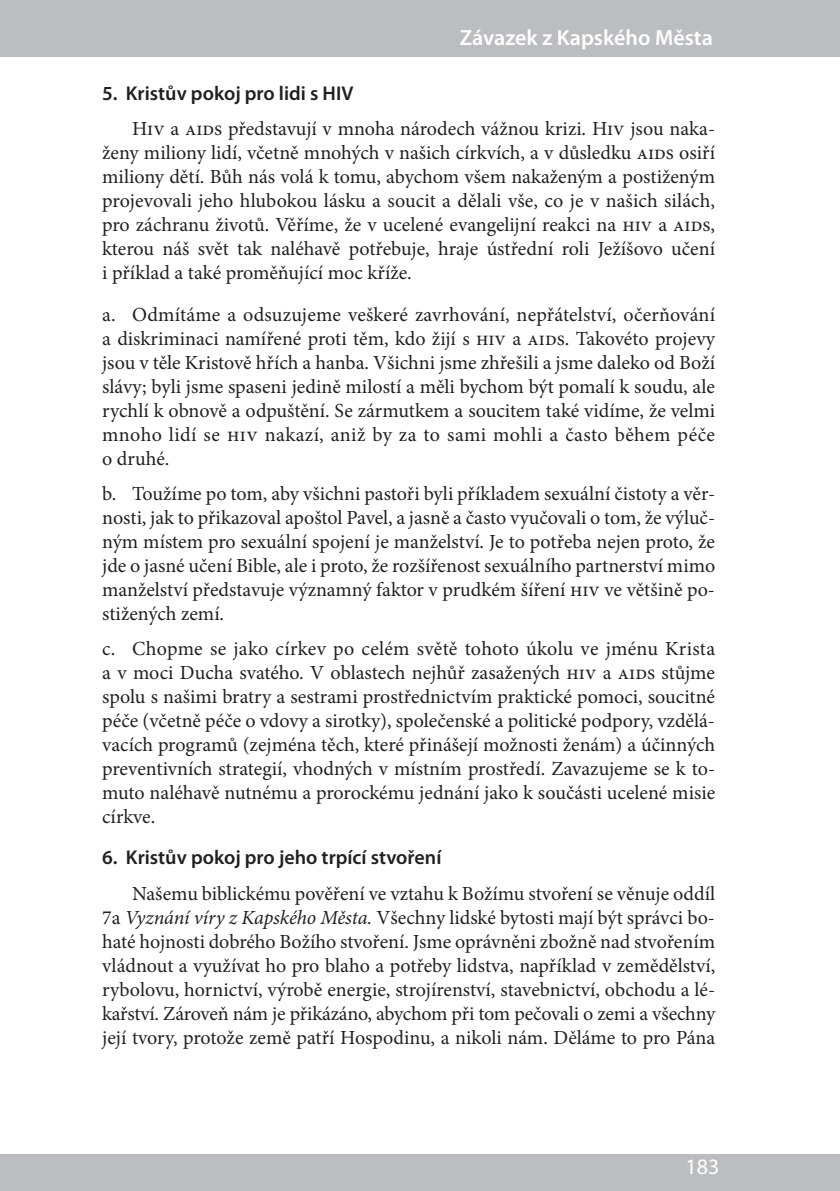
<style>
.page{position:relative;width:840px;height:1191px;background:#fff}
.page>*{position:absolute;margin:0;border:0;box-sizing:border-box;transform-origin:0 0}
.t1{font:600 22px "Myriad Pro";color:#fff}
.t2{font:22px "Myriad Pro";color:#fff}
.t3{font:20px/24px "Minion Pro";color:#231f20;text-align:justify}
.t4{font:600 20px "Myriad Pro";color:#231f20}
.s1{font-style:inherit}
.s2{font-style:italic}
</style>
<div class="page">
<div style="left:0;top:0;width:839px;height:57px;background:#bcbdc0"></div>
<div style="left:0;top:1154px;width:839px;height:37px;background:#bcbdc0"></div>
<p class="t1" style="left:459px;top:23px;width:254px">Závazek z Kapského Města</p>
<p class="t4" style="left:102px;top:81px;width:252px">5. Kristův pokoj pro lidi s <span class="s1">HIV</span></p>
<p class="t3" style="left:102px;top:117px;width:614px;text-indent:30px">Hiv a aids představují v mnoha národech vážnou krizi. Hiv jsou naka&shy;ženy miliony lidí, včetně mnohých v našich církvích, a v důsledku aids osiří miliony dětí. Bůh nás volá k tomu, abychom všem nakaženým a postiženým projevovali jeho hlubokou lásku a soucit a dělali vše, co je v našich silách, pro záchranu životů. Věříme, že v ucelené evangelijní reakci na hiv a aids, kterou náš svět tak naléhavě potřebuje, hraje ústřední roli Ježíšovo učení i příklad a také proměňující moc kříže.</p>
<p class="t3" style="left:102px;top:302px;width:614px">a. Odmítáme a odsuzujeme veškeré zavrhování, nepřátelství, očerňování a diskriminaci namířené proti těm, kdo žijí s hiv a aids. Takovéto projevy jsou v těle Kristově hřích a hanba. Všichni jsme zhřešili a jsme daleko od Boží slávy; byli jsme spaseni jedině milostí a měli bychom být pomalí k soudu, ale rychlí k obnově a odpuštění. Se zármutkem a soucitem také vidíme, že velmi mnoho lidí se hiv nakazí, aniž by za to sami mohli a často během péče o druhé.</p>
<p class="t3" style="left:102px;top:481px;width:614px">b. Toužíme po tom, aby všichni pastoři byli příkladem sexuální čistoty a věr&shy;nosti, jak to přikazoval apoštol Pavel, a jasně a často vyučovali o tom, že výluč&shy;ným místem pro sexuální spojení je manželství. Je to potřeba nejen proto, že jde o jasné učení Bible, ale i proto, že rozšířenost sexuálního partnerství mimo manželství představuje významný faktor v prudkém šíření hiv ve většině po&shy;stižených zemí.</p>
<p class="t3" style="left:102px;top:637px;width:614px">c. Chopme se jako církev po celém světě tohoto úkolu ve jménu Krista a v moci Ducha svatého. V oblastech nejhůř zasažených hiv a aids stůjme spolu s našimi bratry a sestrami prostřednictvím praktické pomoci, soucitné péče (včetně péče o vdovy a sirotky), společenské a politické podpory, vzdělá&shy;vacích programů (zejména těch, které přinášejí možnosti ženám) a účinných preventivních strategií, vhodných v místním prostředí. Zavazujeme se k to&shy;muto naléhavě nutnému a prorockému jednání jako k součásti ucelené misie církve.</p>
<p class="t4" style="left:102px;top:845px;width:340px">6. Kristův pokoj pro jeho trpící stvoření</p>
<p class="t3" style="left:102px;top:881px;width:614px;text-indent:30px">Našemu biblickému pověření ve vztahu k Božímu stvoření se věnuje oddíl 7a <span class="s2">Vyznání víry z Kapského Města.</span> Všechny lidské bytosti mají být správci bo&shy;haté hojnosti dobrého Božího stvoření. Jsme oprávněni zbožně nad stvořením vládnout a využívat ho pro blaho a potřeby lidstva, například v zemědělství, rybolovu, hornictví, výrobě energie, strojírenství, stavebnictví, obchodu a lé&shy;kařství. Zároveň nám je přikázáno, abychom při tom pečovali o zemi a všechny její tvory, protože země patří Hospodinu, a nikoli nám. Děláme to pro Pána</p>
<p class="t2" style="left:685px;top:1152px;width:35px">183</p>
</div>
